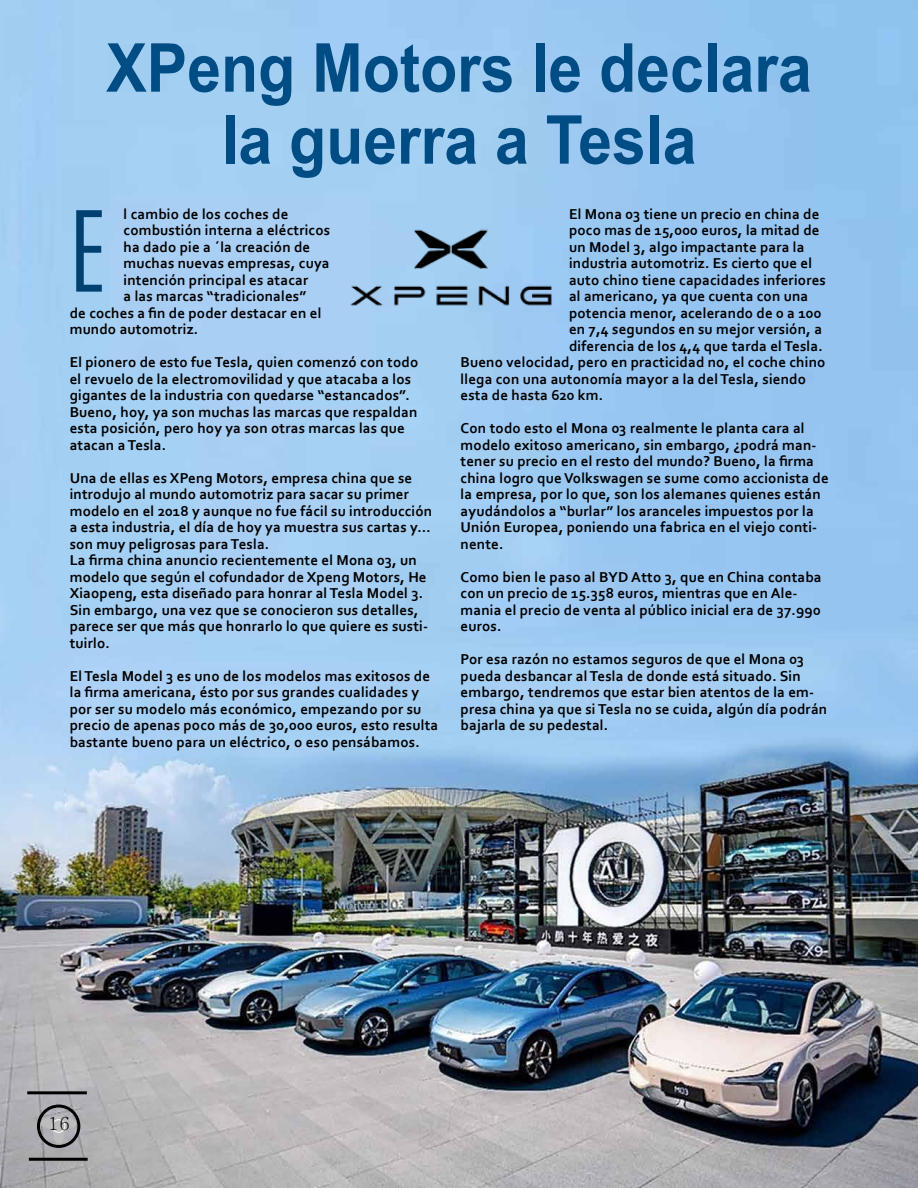
<style>
.page{position:relative;width:918px;height:1188px;background:#fff}
.page>*{position:absolute;margin:0;border:0;box-sizing:border-box;transform-origin:0 0}
.t1{font:300 condensed 108px "Futura";color:#004171}
.t2{font:700 67.5px/72px "Arial";color:#004c84;text-align:center;scale:.9 1}
.t3{font:500 18px "Adobe Myungjo Std";color:#000}
.t4{font:700 15px/16.5px "Corbel";letter-spacing:.01em;color:#000}
</style>
<div class="page">
<img style="left:0;top:0;width:918px;height:1188px">
<div style="left:37px;top:1105px;width:43px;height:43px;border:3px solid #000;border-radius:50%"></div>
<hr style="left:27px;top:1091px;width:60px;height:3px;background:#000">
<hr style="left:29px;top:1158px;width:59px;height:3px;background:#000">
<svg style="left:38px;top:1110px;width:41px;height:34px"></svg>
<div style="left:52px;top:1119px;width:13px;height:14px;border:1px solid #fff;border-radius:50%"></div>
<img style="left:344px;top:207px;width:212px;height:121px">
<h2 class="t2" style="left:106px;top:33px;width:786px">XPeng Motors le declara la guerra a Tesla</h2>
<p class="t4" style="left:124px;top:205px;width:166px">l cambio de los coches de</p>
<p class="t4" style="left:124px;top:222px;width:208px">combustión interna a eléctricos</p>
<p class="t4" style="left:124px;top:238px;width:188px">ha dado pie a ´la creación de</p>
<p class="t4" style="left:124px;top:255px;width:208px">muchas nuevas empresas, cuya</p>
<p class="t4" style="left:124px;top:271px;width:186px">intención principal es atacar</p>
<p class="t4" style="left:124px;top:288px;width:184px">a las marcas “tradicionales”</p>
<p class="t4" style="left:70px;top:304px;width:253px">de coches a fin de poder destacar en el</p>
<p class="t4" style="left:70px;top:321px;width:130px">mundo automotriz.</p>
<p class="t4" style="left:70px;top:354px;width:350px">El pionero de esto fue Tesla, quien comenzó con todo el revuelo de la electromovilidad y que atacaba a los gigantes de la industria con quedarse “estancados”.<br>Bueno, hoy, ya son muchas las marcas que respaldan esta posición, pero hoy ya son otras marcas las que atacan a Tesla.</p>
<p class="t4" style="left:70px;top:469px;width:364px">Una de ellas es XPeng Motors, empresa china que se introdujo al mundo automotriz para sacar su primer modelo en el 2018 y aunque no fue fácil su introducción a esta industria, el día de hoy ya muestra sus cartas y… son muy peligrosas para Tesla.<br>La firma china anuncio recientemente el Mona 03, un modelo que según el cofundador de Xpeng Motors, He Xiaopeng, esta diseñado para honrar al Tesla Model 3.<br>Sin embargo, una vez que se conocieron sus detalles, parece ser que más que honrarlo lo que quiere es susti&shy;tuirlo.</p>
<p class="t4" style="left:70px;top:667px;width:370px">El Tesla Model 3 es uno de los modelos mas exitosos de la firma americana, ésto por sus grandes cualidades y por ser su modelo más económico, empezando por su precio de apenas poco más de 30,000 euros, esto resulta bastante bueno para un eléctrico, o eso pensábamos.</p>
<h1 class="t1" style="left:70px;top:188px;width:38px">E</h1>
<p class="t4" style="left:569px;top:205px;width:252px">El Mona 03 tiene un precio en china de</p>
<p class="t4" style="left:569px;top:222px;width:252px">poco mas de 15,000 euros, la mitad de</p>
<p class="t4" style="left:569px;top:238px;width:237px">un Model 3, algo impactante para la</p>
<p class="t4" style="left:569px;top:255px;width:245px">industria automotriz. Es cierto que el</p>
<p class="t4" style="left:569px;top:271px;width:258px">auto chino tiene capacidades inferiores</p>
<p class="t4" style="left:569px;top:288px;width:241px">al americano, ya que cuenta con una</p>
<p class="t4" style="left:569px;top:304px;width:254px">potencia menor, acelerando de 0 a 100</p>
<p class="t4" style="left:569px;top:321px;width:255px">en 7,4 segundos en su mejor versión, a</p>
<p class="t4" style="left:569px;top:337px;width:255px">diferencia de los 4,4 que tarda el Tesla.</p>
<p class="t4" style="left:461px;top:354px;width:366px">Bueno velocidad, pero en practicidad no, el coche chino</p>
<p class="t4" style="left:461px;top:370px;width:347px">llega con una autonomía mayor a la del Tesla, siendo</p>
<p class="t4" style="left:461px;top:387px;width:144px">esta de hasta 620 km.</p>
<p class="t4" style="left:461px;top:420px;width:370px">Con todo esto el Mona 03 realmente le planta cara al modelo exitoso americano, sin embargo, ¿podrá man&shy;tener su precio en el resto del mundo? Bueno, la firma china logro que Volkswagen se sume como accionista de la empresa, por lo que, son los alemanes quienes están ayudándolos a “burlar” los aranceles impuestos por la Unión Europea, poniendo una fabrica en el viejo conti&shy;nente.</p>
<p class="t4" style="left:461px;top:568px;width:363px">Como bien le paso al BYD Atto 3, que en China contaba con un precio de 15.358 euros, mientras que en Ale&shy;mania el precio de venta al público inicial era de 37.990 euros.</p>
<p class="t4" style="left:461px;top:651px;width:368px">Por esa razón no estamos seguros de que el Mona 03 pueda desbancar al Tesla de donde está situado. Sin embargo, tendremos que estar bien atentos de la em&shy;presa china ya que si Tesla no se cuida, algún día podrán bajarla de su pedestal.</p>
<p class="t3" style="left:48px;top:1114px;width:24px">16</p>
</div>
